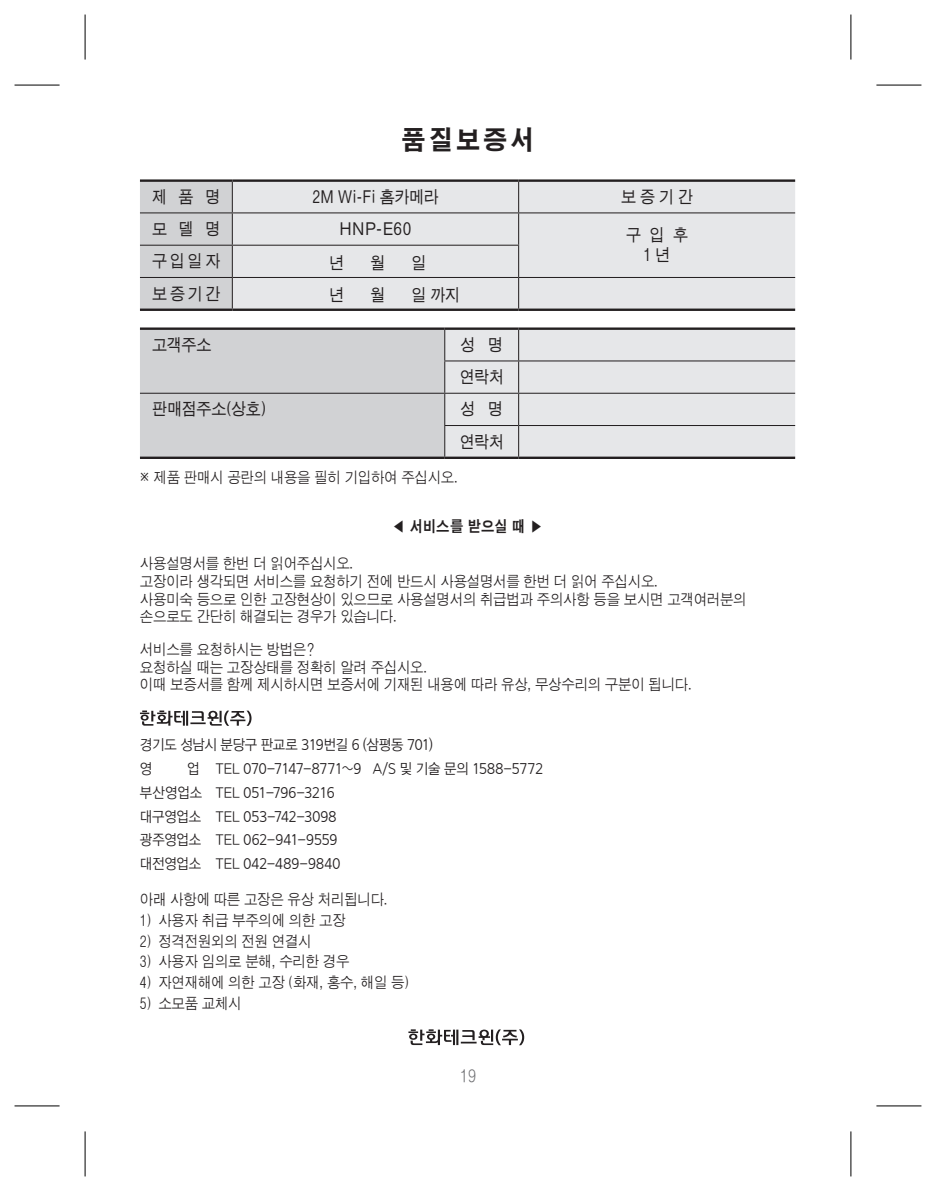
<style>
.page{position:relative;width:936px;height:1191px;background:#fff}
.page>*{position:absolute;margin:0;border:0;box-sizing:border-box;transform-origin:0 0}
.t1{font:26.1px "D Xgo Std 70";letter-spacing:.15em;color:#231f20;scale:.9 1}
.t2{font:16.5px "D Xgo Std 10";color:#6c6d70;scale:.95 1}
.t3{font:16.2px/32.4px "D Xgo Std 30";letter-spacing:.025em;color:#231f20;scale:.9 1}
.t4{font:16.2px "D Xgo Std 30";letter-spacing:.025em;color:#231f20}
.t5{font:15.3px "D Xgo Std 60";letter-spacing:.02em;color:#231f20;scale:.85 1}
.t6{font:14.7px/17.7px "D Xgo Std 20";color:#231f20;scale:.9 1}
.t7{font:14.7px/23.7px "DX Ngo Std 20";letter-spacing:-.005em;color:#231f20;scale:.9 1}
.s1{font-family:"D Xgo Std 20"}
</style>
<div class="page">
<div style="left:140px;top:182px;width:92px;height:126px;background:#d1d2d4"></div>
<div style="left:233px;top:182px;width:562px;height:126px;background:#e6e7e9"></div>
<hr style="left:232px;top:212px;width:286px;height:1px;background:#231f20">
<hr style="left:232px;top:245px;width:287px;height:1px;background:#231f20">
<hr style="left:232px;top:277px;width:286px;height:1px;background:#231f20">
<hr style="left:232px;top:179px;width:286px;height:3px;background:#231f20">
<hr style="left:140px;top:179px;width:92px;height:3px;background:#231f20">
<hr style="left:232px;top:182px;width:1px;height:30px;background:#231f20">
<hr style="left:140px;top:212px;width:92px;height:1px;background:#231f20">
<hr style="left:232px;top:213px;width:1px;height:32px;background:#231f20">
<hr style="left:140px;top:245px;width:92px;height:1px;background:#231f20">
<hr style="left:232px;top:246px;width:1px;height:31px;background:#231f20">
<hr style="left:140px;top:277px;width:92px;height:1px;background:#231f20">
<hr style="left:232px;top:278px;width:1px;height:30px;background:#231f20">
<hr style="left:518px;top:179px;width:277px;height:3px;background:#231f20">
<hr style="left:518px;top:182px;width:1px;height:30px;background:#231f20">
<hr style="left:518px;top:212px;width:277px;height:1px;background:#231f20">
<hr style="left:518px;top:213px;width:1px;height:32px;background:#231f20">
<hr style="left:518px;top:246px;width:1px;height:31px;background:#231f20">
<hr style="left:518px;top:277px;width:277px;height:1px;background:#231f20">
<hr style="left:518px;top:278px;width:1px;height:30px;background:#231f20">
<hr style="left:140px;top:308px;width:92px;height:3px;background:#231f20">
<hr style="left:232px;top:308px;width:286px;height:3px;background:#231f20">
<hr style="left:518px;top:308px;width:277px;height:3px;background:#231f20">
<div style="left:140px;top:330px;width:304px;height:126px;background:#d1d2d4"></div>
<div style="left:445px;top:330px;width:350px;height:126px;background:#e6e7e9"></div>
<hr style="left:140px;top:456px;width:305px;height:3px;background:#231f20">
<hr style="left:444px;top:360px;width:74px;height:1px;background:#231f20">
<hr style="left:445px;top:393px;width:73px;height:1px;background:#231f20">
<hr style="left:444px;top:425px;width:74px;height:1px;background:#231f20">
<hr style="left:445px;top:327px;width:73px;height:3px;background:#231f20">
<hr style="left:140px;top:327px;width:305px;height:3px;background:#231f20">
<hr style="left:444px;top:330px;width:1px;height:30px;background:#231f20">
<hr style="left:444px;top:361px;width:1px;height:32px;background:#231f20">
<hr style="left:140px;top:393px;width:305px;height:1px;background:#231f20">
<hr style="left:444px;top:394px;width:1px;height:31px;background:#231f20">
<hr style="left:444px;top:426px;width:1px;height:30px;background:#231f20">
<hr style="left:518px;top:327px;width:277px;height:3px;background:#231f20">
<hr style="left:518px;top:330px;width:1px;height:30px;background:#231f20">
<hr style="left:518px;top:360px;width:277px;height:1px;background:#231f20">
<hr style="left:518px;top:361px;width:1px;height:32px;background:#231f20">
<hr style="left:518px;top:393px;width:277px;height:1px;background:#231f20">
<hr style="left:518px;top:394px;width:1px;height:31px;background:#231f20">
<hr style="left:518px;top:425px;width:277px;height:1px;background:#231f20">
<hr style="left:518px;top:426px;width:1px;height:30px;background:#231f20">
<hr style="left:445px;top:456px;width:73px;height:3px;background:#231f20">
<hr style="left:518px;top:456px;width:277px;height:3px;background:#231f20">
<svg style="left:140px;top:710px;width:111px;height:16px"></svg>
<svg style="left:408px;top:1029px;width:116px;height:16px"></svg>
<svg style="left:15px;top:84px;width:45px;height:1px"></svg>
<svg style="left:876px;top:84px;width:45px;height:1px"></svg>
<svg style="left:84px;top:15px;width:1px;height:45px"></svg>
<svg style="left:84px;top:1131px;width:1px;height:45px"></svg>
<hr style="left:15px;top:85px;width:45px;height:1px;background:#000">
<hr style="left:876px;top:85px;width:45px;height:1px;background:#000">
<hr style="left:15px;top:1105px;width:45px;height:1px;background:#000">
<hr style="left:876px;top:1105px;width:45px;height:1px;background:#000">
<hr style="left:85px;top:15px;width:1px;height:45px;background:#000">
<hr style="left:85px;top:1131px;width:1px;height:45px;background:#000">
<hr style="left:850px;top:15px;width:1px;height:45px;background:#000">
<hr style="left:850px;top:1131px;width:1px;height:45px;background:#000">
<h1 class="t1" style="left:401px;top:127px;width:148px">품질보증서</h1>
<p class="t3" style="left:152px;top:181px;width:77px">제품명</p>
<p class="t3" style="left:312px;top:181px;width:141px">2M Wi-Fi 홈카메라</p>
<p class="t3" style="left:621px;top:181px;width:81px">보 증 기 간</p>
<p class="t3" style="left:152px;top:213px;width:77px">모델명</p>
<p class="t4" style="left:339px;top:220px;width:73px">HNP-E60</p>
<p class="t3" style="left:626px;top:220px;width:70px">구 입 후</p>
<p class="t3" style="left:152px;top:245px;width:77px">구입일자</p>
<p class="t3" style="left:643px;top:239px;width:31px">1 년</p>
<p class="t3" style="left:329px;top:247px;width:18px">년</p>
<p class="t3" style="left:370px;top:247px;width:18px">월</p>
<p class="t3" style="left:411px;top:247px;width:18px">일</p>
<p class="t3" style="left:152px;top:278px;width:77px">보증기간</p>
<p class="t3" style="left:329px;top:279px;width:18px">년</p>
<p class="t3" style="left:370px;top:279px;width:18px">월</p>
<p class="t3" style="left:411px;top:279px;width:55px">일 까지</p>
<p class="t3" style="left:152px;top:329px;width:67px">고객주소</p>
<p class="t3" style="left:460px;top:329px;width:50px">성 명 연락처</p>
<p class="t3" style="left:152px;top:393px;width:127px">판매점주소(상호)</p>
<p class="t3" style="left:460px;top:393px;width:50px">성 명 연락처</p>
<p class="t6" style="left:153px;top:469px;width:339px">제품 판매시 공란의 내용을 필히 기입하여 주십시오.</p>
<p class="t5" style="left:391px;top:518px;width:180px"><span class="s1">◀</span> 서비스를 받으실 때 <span class="s1">▶</span></p>
<p class="t6" style="left:140px;top:555px;width:675px">사용설명서를 한번 더 읽어주십시오.<br>고장이라 생각되면 서비스를 요청하기 전에 반드시 사용설명서를 한번 더 읽어 주십시오.<br>사용미숙 등으로 인한 고장현상이 있으므로 사용설명서의 취급법과 주의사항 등을 보시면 고객여러분의 손으로도 간단히 해결되는 경우가 있습니다.</p>
<p class="t6" style="left:140px;top:641px;width:614px">서비스를 요청하시는 방법은?<br>요청하실 때는 고장상태를 정확히 알려 주십시오.<br>이때 보증서를 함께 제시하시면 보증서에 기재된 내용에 따라 유상, 무상수리의 구분이 됩니다.</p>
<p class="t7" style="left:140px;top:734px;width:326px">경기도 성남시 분당구 판교로 319번길 6 (삼평동 701) 영</p>
<p class="t7" style="left:140px;top:757px;width:449px;text-indent:47px">업 TEL 070-7147-8771~9 A/S 및 기술 문의 1588-5772 부산영업소 TEL 051-796-3216<br>대구영업소 TEL 053-742-3098<br>광주영업소 TEL 062-941-9559<br>대전영업소 TEL 042-489-9840</p>
<p class="t6" style="left:140px;top:891px;width:276px">아래 사항에 따른 고장은 유상 처리됩니다.</p>
<p class="t6" style="left:140px;top:912px;width:230px">1) 사용자 취급 부주의에 의한 고장</p>
<p class="t6" style="left:140px;top:933px;width:192px">2) 정격전원외의 전원 연결시</p>
<p class="t6" style="left:140px;top:953px;width:234px">3) 사용자 임의로 분해, 수리한 경우</p>
<p class="t6" style="left:140px;top:974px;width:300px">4) 자연재해에 의한 고장 (화재, 홍수, 해일 등)</p>
<p class="t6" style="left:140px;top:994px;width:114px">5) 소모품 교체시</p>
<p class="t2" style="left:460px;top:1067px;width:18px">19</p>
</div>
